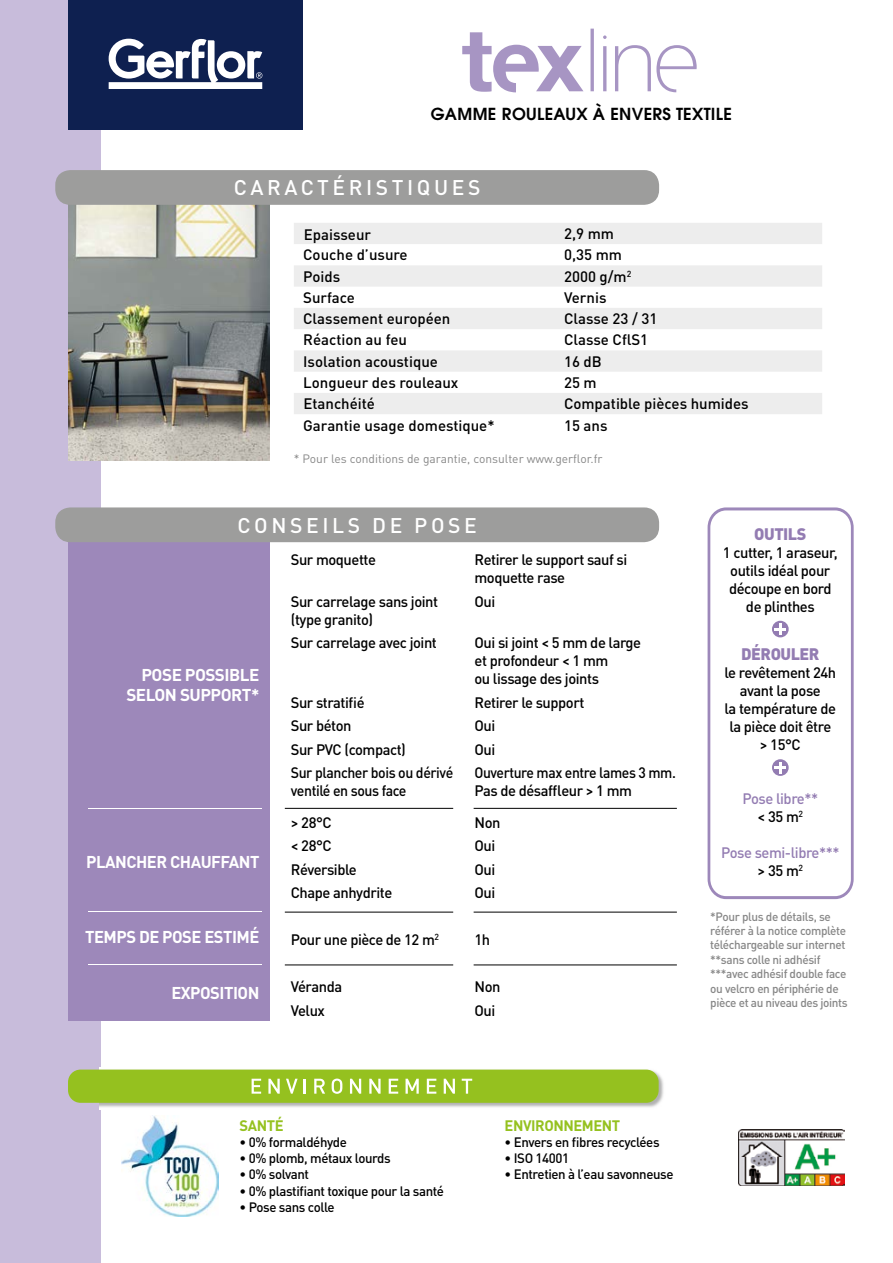
<style>
.page{position:relative;width:893px;height:1263px;background:#fff}
.page>*{position:absolute;margin:0;border:0;box-sizing:border-box;transform-origin:0 0}
.t1{font:500 21px "DIN Pro";letter-spacing:.17em;color:#fff}
.t2{font:700 16.95px/20.4px "DIN Pro";letter-spacing:-.03em;color:#fff;text-align:right}
.t3{font:600 16.5px "Avant Garde";letter-spacing:.02em;color:#000}
.t4{font:900 16.5px "DIN Pro";letter-spacing:-.03em;color:#937cb2}
.t5{font:500 15px/18px "DIN Pro";letter-spacing:-.03em;color:#000}
.t6{font:500 15px "DIN Pro";color:#000}
.t7{font:500 15px/18px "DIN Pro";letter-spacing:-.03em;color:#000;scale:.93 1}
.t8{font:500 15px/18px "DIN Pro";letter-spacing:-.03em;color:#000;scale:.94 1}
.t9{font:500 15px/18px "DIN Pro";letter-spacing:-.03em;color:#937cb2;text-align:center}
.t10{font:700 15px "DIN Pro";letter-spacing:-.03em;color:#95c11f}
.t11{font:500 13.5px "DIN Pro";letter-spacing:-.03em;color:#000}
.t12{font:500 12px/14.4px "DIN Pro";letter-spacing:-.03em;color:#878787}
.t13{font:12px "DIN Pro";color:#878787}
.s1{color:#000}
</style>
<div class="page">
<div style="left:0;top:0;width:101px;height:1263px;background:#c8bcdb"></div>
<img style="left:68px;top:205px;width:201px;height:256px">
<div style="left:68px;top:536px;width:201px;height:484px;background:#9d88ba"></div>
<div style="left:68px;top:0;width:235px;height:129px;background:#0e2050"></div>
<svg style="left:109px;top:39px;width:153px;height:50px"></svg>
<hr style="left:88px;top:911px;width:173px;height:1px;background:#fff">
<hr style="left:88px;top:964px;width:173px;height:1px;background:#fff">
<hr style="left:88px;top:808px;width:173px;height:1px;background:#fff">
<svg style="left:708px;top:507px;width:146px;height:392px"></svg>
<img style="left:738px;top:1130px;width:106px;height:55px">
<img style="left:122px;top:1115px;width:96px;height:102px">
<img style="left:100px;top:1067px;width:564px;height:42px">
<div style="left:68px;top:1069px;width:591px;height:34px;background:#95c11f;border-radius:12px"></div>
<svg style="left:252px;top:1079px;width:9px;height:15px"></svg>
<svg style="left:268px;top:1079px;width:12px;height:15px"></svg>
<svg style="left:286px;top:1079px;width:12px;height:15px"></svg>
<svg style="left:304px;top:1079px;width:2px;height:15px"></svg>
<svg style="left:314px;top:1079px;width:11px;height:15px"></svg>
<svg style="left:332px;top:1078px;width:10px;height:16px"></svg>
<svg style="left:350px;top:1079px;width:11px;height:15px"></svg>
<svg style="left:369px;top:1079px;width:12px;height:15px"></svg>
<svg style="left:389px;top:1079px;width:9px;height:15px"></svg>
<svg style="left:406px;top:1079px;width:13px;height:15px"></svg>
<svg style="left:427px;top:1079px;width:9px;height:15px"></svg>
<svg style="left:444px;top:1079px;width:11px;height:15px"></svg>
<svg style="left:462px;top:1079px;width:10px;height:15px"></svg>
<div style="left:55px;top:507px;width:604px;height:35px;background:#9d9d9c;border-radius:15px"></div>
<div style="left:55px;top:170px;width:604px;height:35px;background:#9d9d9c;border-radius:15px"></div>
<svg style="left:294px;top:223px;width:528px;height:191px;fill:#ededed"></svg>
<hr style="left:285px;top:964px;width:168px;height:1px;background:#000">
<hr style="left:474px;top:964px;width:203px;height:1px;background:#000">
<hr style="left:285px;top:912px;width:168px;height:1px;background:#000">
<hr style="left:285px;top:808px;width:168px;height:1px;background:#000">
<hr style="left:474px;top:912px;width:203px;height:1px;background:#000">
<hr style="left:474px;top:808px;width:203px;height:1px;background:#000">
<svg style="left:772px;top:621px;width:17px;height:16px"></svg>
<svg style="left:775px;top:623px;width:11px;height:12px"></svg>
<svg style="left:772px;top:759px;width:17px;height:17px"></svg>
<svg style="left:775px;top:762px;width:11px;height:11px"></svg>
<svg style="left:462px;top:32px;width:121px;height:60px"></svg>
<svg style="left:590px;top:29px;width:107px;height:63px"></svg>
<p class="t3" style="left:431px;top:103px;width:303px">GAMME ROULEAUX À ENVERS TEXTILE</p>
<h1 class="t1" style="left:234px;top:174px;width:248px">CARACTÉRISTIQUES</h1>
<p class="t6" style="left:304px;top:224px;width:69px">Epaisseur</p>
<p class="t5" style="left:564px;top:224px;width:51px">2,9 mm</p>
<p class="t6" style="left:303px;top:245px;width:106px">Couche d’usure</p>
<p class="t5" style="left:564px;top:245px;width:59px">0,35 mm</p>
<p class="t5" style="left:303px;top:267px;width:39px">Poids</p>
<p class="t5" style="left:564px;top:267px;width:69px">2000 g/m<sup>2</sup></p>
<p class="t6" style="left:303px;top:287px;width:53px">Surface</p>
<p class="t5" style="left:564px;top:288px;width:44px">Vernis</p>
<p class="t6" style="left:303px;top:309px;width:149px">Classement européen</p>
<p class="t6" style="left:564px;top:309px;width:95px">Classe 23 / 31</p>
<p class="t6" style="left:303px;top:330px;width:105px">Réaction au feu</p>
<p class="t6" style="left:564px;top:330px;width:86px">Classe CflS1</p>
<p class="t6" style="left:303px;top:351px;width:136px">Isolation acoustique</p>
<p class="t5" style="left:564px;top:352px;width:39px">16 dB</p>
<p class="t6" style="left:303px;top:372px;width:157px">Longueur des rouleaux</p>
<p class="t5" style="left:564px;top:373px;width:34px">25 m</p>
<p class="t6" style="left:303px;top:394px;width:73px">Etanchéité</p>
<p class="t6" style="left:564px;top:394px;width:186px">Compatible pièces humides</p>
<p class="t6" style="left:303px;top:415px;width:193px">Garantie usage domestique*</p>
<p class="t5" style="left:564px;top:415px;width:45px">15 ans</p>
<p class="t13" style="left:294px;top:450px;width:310px">* Pour les conditions de garantie, consulter www.gerflor.fr</p>
<h1 class="t1" style="left:238px;top:511px;width:241px">CONSEILS DE POSE</h1>
<p class="t2" style="left:126px;top:664px;width:135px">POSE POSSIBLE<br>SELON SUPPORT*</p>
<p class="t2" style="left:86px;top:851px;width:175px">PLANCHER CHAUFFANT</p>
<p class="t2" style="left:85px;top:926px;width:176px">TEMPS DE POSE ESTIMÉ</p>
<p class="t2" style="left:171px;top:982px;width:90px">EXPOSITION</p>
<p class="t5" style="left:291px;top:550px;width:87px">Sur moquette</p>
<p class="t5" style="left:474px;top:550px;width:154px">Retirer le support sauf si moquette rase</p>
<p class="t5" style="left:291px;top:592px;width:149px">Sur carrelage sans joint (type granito)</p>
<p class="t5" style="left:474px;top:592px;width:22px">Oui</p>
<p class="t5" style="left:291px;top:633px;width:148px">Sur carrelage avec joint</p>
<p class="t5" style="left:474px;top:633px;width:168px">Oui si joint &lt; 5 mm de large et profondeur &lt; 1 mm<br>ou lissage des joints</p>
<p class="t5" style="left:291px;top:692px;width:75px">Sur stratifié</p>
<p class="t5" style="left:474px;top:692px;width:111px">Retirer le support</p>
<p class="t5" style="left:291px;top:716px;width:62px">Sur béton</p>
<p class="t5" style="left:474px;top:716px;width:22px">Oui</p>
<p class="t5" style="left:291px;top:739px;width:117px">Sur PVC (compact)</p>
<p class="t5" style="left:474px;top:739px;width:22px">Oui</p>
<p class="t8" style="left:291px;top:763px;width:174px">Sur plancher bois ou dérivé ventilé en sous face</p>
<p class="t7" style="left:474px;top:763px;width:218px">Ouverture max entre lames 3 mm.<br>Pas de désaffleur &gt; 1 mm</p>
<p class="t5" style="left:291px;top:813px;width:42px">&gt; 28°C</p>
<p class="t5" style="left:474px;top:813px;width:27px">Non</p>
<p class="t5" style="left:291px;top:836px;width:42px">&lt; 28°C</p>
<p class="t5" style="left:474px;top:836px;width:22px">Oui</p>
<p class="t5" style="left:291px;top:860px;width:67px">Réversible</p>
<p class="t5" style="left:474px;top:860px;width:22px">Oui</p>
<p class="t5" style="left:291px;top:883px;width:103px">Chape anhydrite</p>
<p class="t5" style="left:474px;top:883px;width:22px">Oui</p>
<p class="t5" style="left:291px;top:930px;width:150px">Pour une pièce de 12 m<sup>2</sup></p>
<p class="t5" style="left:474px;top:930px;width:17px">1h</p>
<p class="t5" style="left:291px;top:977px;width:53px">Véranda</p>
<p class="t5" style="left:474px;top:977px;width:27px">Non</p>
<p class="t5" style="left:291px;top:1001px;width:36px">Velux</p>
<p class="t5" style="left:474px;top:1001px;width:22px">Oui</p>
<p class="t4" style="left:754px;top:523px;width:54px">OUTILS</p>
<p class="t5" style="left:723px;top:543px;width:116px;text-align:center">1 cutter, 1 araseur, outils idéal pour découpe en bord de plinthes</p>
<p class="t4" style="left:741px;top:643px;width:80px">DÉROULER</p>
<p class="t5" style="left:724px;top:663px;width:113px;text-align:center">le revêtement 24h avant la pose<br>la température de la pièce doit être &gt; 15°C</p>
<p class="t9" style="left:742px;top:789px;width:77px">Pose libre** <span class="s1">&lt; 35 m</span><sup>2</sup></p>
<p class="t9" style="left:721px;top:843px;width:120px">Pose semi-libre*** <span class="s1">&gt; 35 m</span><sup>2</sup></p>
<p class="t12" style="left:710px;top:908px;width:139px">*Pour plus de détails, se référer à la notice complète téléchargeable sur internet **sans colle ni adhésif ***avec adhésif double face ou velcro en périphérie de pièce et au niveau des joints</p>
<p class="t10" style="left:240px;top:1115px;width:46px">SANTÉ</p>
<p class="t11" style="left:240px;top:1133px;width:109px">• 0% formaldéhyde</p>
<p class="t11" style="left:240px;top:1149px;width:153px">• 0% plomb, métaux lourds</p>
<p class="t11" style="left:240px;top:1165px;width:71px">• 0% solvant</p>
<p class="t11" style="left:240px;top:1181px;width:206px">• 0% plastifiant toxique pour la santé</p>
<p class="t11" style="left:240px;top:1198px;width:97px">• Pose sans colle</p>
<p class="t10" style="left:505px;top:1115px;width:117px">ENVIRONNEMENT</p>
<p class="t11" style="left:505px;top:1133px;width:157px">• Envers en fibres recyclées</p>
<p class="t11" style="left:505px;top:1149px;width:66px">• ISO 14001</p>
<p class="t11" style="left:505px;top:1165px;width:170px">• Entretien à l’eau savonneuse</p>
</div>
